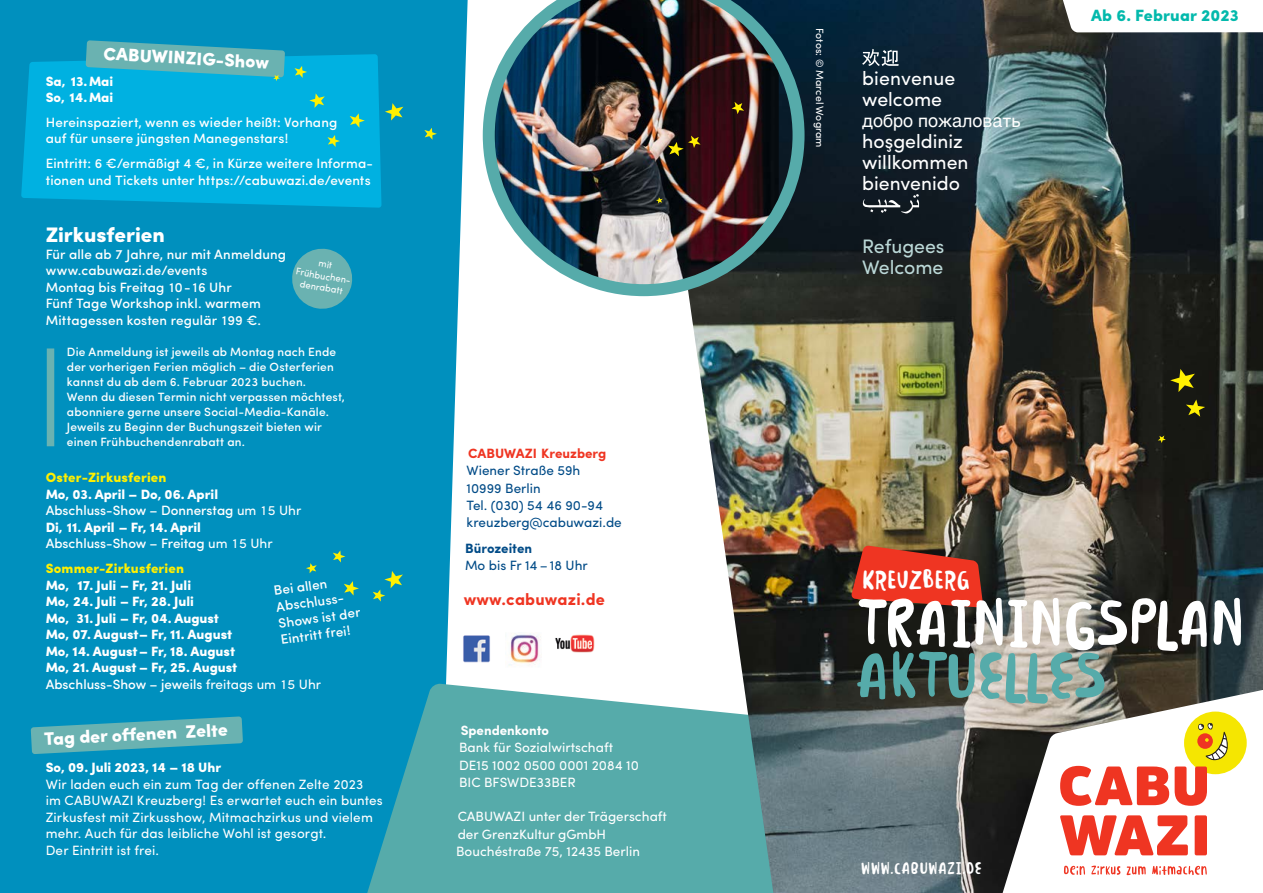
<style>
.page{position:relative;width:1263px;height:893px;background:#fff}
.page>*{position:absolute;margin:0;border:0;box-sizing:border-box;transform-origin:0 0}
.t1{font:40.65px "Pitter Script";letter-spacing:.005em;color:#fff}
.t2{font:27px "Pitter";letter-spacing:.025em;color:#fff}
.t3{font:900 21px "Sofia Pro";color:#fff}
.t4{font:19.5px/21px "Sofia Pro";color:#fff}
.t5{font:19.5px/21px "Sofia Pro";color:#bbd8d7}
.t6{font:900 18px "Sofia Pro";color:#fff}
.t7{font:18px "Helvetica";color:#fff}
.t8{font:700 16.5px "Sofia Pro";letter-spacing:.01em;color:#ef3522}
.t9{font:900 16.35px "Sofia Pro";letter-spacing:.01em;color:#03b9ac}
.t10{font:500 13.5px/16.5px "Sofia Pro";letter-spacing:.01em;color:#fff}
.t11{font:13.5px/16.5px "Sofia Pro";color:#fff}
.t12{font:900 13.5px/16.5px "Sofia Pro";color:#fff}
.t13{font:13.5px/17.2px "Sofia Pro";color:#004b87}
.t14{font:900 13.5px "Sofia Pro";letter-spacing:.01em;color:#fff001}
.t15{font:700 13.5px "Sofia Pro";color:#ef3522}
.t16{font:700 13.5px "Sofia Pro";color:#fff}
.t17{font:700 13.5px "Sofia Pro";color:#004b87}
.t18{font:500 12px/15px "Sofia Pro";letter-spacing:.015em;color:#fff}
.t19{font:10.5px "Sofia Pro";letter-spacing:-.005em;color:#fff}
.t20{font:9.75px/11.7px "Sofia Pro";color:#fff;text-align:center;scale:.96 1}
.s1{font-weight:900}
.s2{font-weight:400}
.s3{font-weight:500}
</style>
<div class="page">
<div style="left:0;top:0;width:468px;height:893px;background:#0090be"></div>
<svg style="left:341px;top:683px;width:306px;height:210px;background:#4ba8b0"></svg>
<img style="left:647px;top:0;width:616px;height:893px">
<div style="left:21px;top:54px;width:360px;height:154px;background:#00b1e1"></div>
<svg style="left:1186px;top:399px;width:19px;height:18px"></svg>
<svg style="left:1158px;top:435px;width:8px;height:8px"></svg>
<svg style="left:1170px;top:369px;width:25px;height:23px"></svg>
<svg style="left:862px;top:194px;width:57px;height:19px"></svg>
<svg style="left:862px;top:49px;width:37px;height:17px"></svg>
<svg style="left:1048px;top:0;width:215px;height:32px"></svg>
<svg style="left:851px;top:545px;width:390px;height:159px;background:#7a6e67"></svg>
<img style="left:483px;top:0;width:321px;height:296px">
<img style="left:461px;top:634px;width:29px;height:29px">
<img style="left:555px;top:635px;width:40px;height:18px">
<img style="left:509px;top:633px;width:31px;height:32px">
<svg style="left:668px;top:136px;width:33px;height:20px"></svg>
<svg style="left:656px;top:197px;width:7px;height:6px"></svg>
<svg style="left:732px;top:102px;width:12px;height:12px"></svg>
<div style="left:853px;top:230px;width:100px;height:52px;background:#1a1f1f"></div>
<svg style="left:997px;top:688px;width:266px;height:205px"></svg>
<div style="left:1184px;top:712px;width:63px;height:62px;background:#f5e601;border-radius:50%"></div>
<svg style="left:1197px;top:723px;width:31px;height:37px"></svg>
<svg style="left:1060px;top:766px;width:147px;height:40px"></svg>
<svg style="left:1060px;top:815px;width:147px;height:40px"></svg>
<svg style="left:1064px;top:866px;width:143px;height:9px"></svg>
<svg style="left:290px;top:246px;width:65px;height:65px;background:#46a6b5"></svg>
<svg style="left:31px;top:716px;width:212px;height:38px;background:#4aa7b4"></svg>
<svg style="left:309px;top:93px;width:16px;height:15px"></svg>
<svg style="left:294px;top:66px;width:13px;height:12px"></svg>
<svg style="left:86px;top:40px;width:199px;height:41px;background:#45adbc"></svg>
<svg style="left:327px;top:135px;width:13px;height:12px"></svg>
<svg style="left:385px;top:103px;width:18px;height:18px"></svg>
<svg style="left:350px;top:113px;width:15px;height:15px"></svg>
<svg style="left:424px;top:128px;width:13px;height:12px"></svg>
<div style="left:47px;top:348px;width:7px;height:98px;background:#6ab2b1"></div>
<svg style="left:306px;top:563px;width:11px;height:10px"></svg>
<svg style="left:333px;top:550px;width:12px;height:12px"></svg>
<svg style="left:344px;top:581px;width:15px;height:14px"></svg>
<svg style="left:373px;top:571px;width:30px;height:31px"></svg>
<h3 class="t6" style="left:104px;top:39px;width:168px;rotate:3deg">CABUWINZIG-Show</h3>
<p class="t12" style="left:46px;top:72px;width:69px">Sa, 13.Mai<br>So, 14.Mai</p>
<p class="t10" style="left:46px;top:113px;width:293px">Hereinspaziert, wenn es wieder heißt: Vorhang auf für unsere jüngsten Manegenstars!</p>
<p class="t10" style="left:46px;top:154px;width:329px">Eintritt: 6 €/ermäßigt 4 €, in Kürze weitere Informa&shy;tionen und Tickets unter https://cabuwazi.de/events</p>
<h3 class="t3" style="left:46px;top:218px;width:121px">Zirkusferien</h3>
<p class="t10" style="left:46px;top:245px;width:242px">Für alle ab 7 Jahre, nur mit Anmeldung www.cabuwazi.de/events<br>Montag bis Freitag 10-16 Uhr<br>Fünf Tage Workshop inkl. warmem<br>Mittagessen kosten regulär 199 €.</p>
<p class="t18" style="left:67px;top:344px;width:280px">Die Anmeldung ist jeweils ab Montag nach Ende der vorherigen Ferien möglich – die Osterferien kannst du ab dem 6. Februar 2023 buchen.<br>Wenn du diesen Termin nicht verpassen möchtest, abonniere gerne unsere Social-Media-Kanäle.<br>Jeweils zu Beginn der Buchungszeit bieten wir einen Frühbuchendenrabatt an.</p>
<p class="t14" style="left:46px;top:467px;width:122px">Oster-Zirkusferien</p>
<p class="t10" style="left:46px;top:485px;width:257px"><span class="s1">Mo, 03. April – Do, 06. April<br></span>Abschluss-Show – Donnerstag <span class="s2">um 15 Uhr<br></span><span class="s1">Di, 11. April – Fr, 14. April<br></span>Abschluss-Show – Freitag <span class="s2">um 15 Uhr</span></p>
<p class="t14" style="left:46px;top:558px;width:140px">Sommer-Zirkusferien</p>
<p class="t12" style="left:46px;top:576px;width:277px">Mo, 17. Juli – Fr, 21. Juli<br>Mo, 24. Juli – Fr, 28. Juli<br>Mo, 31. Juli – Fr, 04. August<br>Mo, 07. August– Fr, 11. August<br>Mo, 14. August– Fr, 18. August<br>Mo, 21. August – Fr, 25. August<br><span class="s3">Abschluss-Show – jeweils</span> <span class="s2">freitags um 15 Uhr</span></p>
<p class="t20" style="left:299px;top:253px;width:59px;rotate:10deg">mit<br>Frühbuchen&shy;denrabatt</p>
<p class="t10" style="left:273px;top:582px;width:84px;rotate:-8deg">Bei allen<br>Abschluss-<br>Shows ist der<br>Eintritt frei!</p>
<h3 class="t6" style="left:43px;top:725px;width:185px;rotate:-3deg">Tag der off enen Zelte</h3>
<p class="t12" style="left:46px;top:758px;width:177px">So, 09. Juli 2023, 14 – 18 Uhr</p>
<p class="t11" style="left:46px;top:775px;width:339px">Wir laden euch ein zum Tag der offenen Zelte 2023<br>im CABUWAZI Kreuzberg! Es erwartet euch ein buntes Zirkusfest mit Zirkusshow, Mitmachzirkus und vielem mehr. Auch für das leibliche Wohl ist gesorgt.<br>Der Eintritt ist frei.</p>
<p class="t15" style="left:468px;top:443px;width:140px">CABUWAZI Kreuzberg</p>
<p class="t13" style="left:467px;top:461px;width:157px">Wiener Straße 59h<br>10999 Berlin<br>Tel. (030) 54 46 90-94 kreuzberg@cabuwazi.de</p>
<p class="t17" style="left:465px;top:538px;width:69px">Bürozeiten</p>
<p class="t13" style="left:465px;top:556px;width:124px">Mo bis Fr 14 – 18 Uhr</p>
<p class="t8" style="left:464px;top:586px;width:143px">www.cabuwazi.de</p>
<p class="t16" style="left:461px;top:720px;width:90px">Spendenkonto</p>
<p class="t11" style="left:459px;top:738px;width:181px;line-height:17.2px">Bank für Sozialwirtschaft<br>DE15 1002 0500 0001 2084 10<br>BIC BFSWDE33BER</p>
<p class="t11" style="left:456px;top:807px;width:212px;line-height:17.2px">CABUWAZI unter der Trägerschaft der GrenzKultur gGmbH<br>Bouchéstraße 75, 12435 Berlin</p>
<p class="t19" style="left:827px;top:28px;width:121px;rotate:90deg">Fotos: © Marcel Wogram</p>
<h3 class="t4" style="left:862px;top:66px;width:95px">bienvenue welcome</h3>
<h3 class="t7" style="left:862px;top:106px;width:160px">добро пожаловать</h3>
<h3 class="t4" style="left:862px;top:129px;width:108px">hoşgeldiniz willkommen bienvenido</h3>
<h3 class="t5" style="left:862px;top:234px;width:84px">Refugees<br>Welcome</h3>
<p class="t9" style="left:1091px;top:3px;width:149px">Ab 6. Februar 2023</p>
<h1 class="t1" style="left:863px;top:564px;width:109px">KREUZBERG</h1>
<h2 class="t2" style="left:862px;top:852px;width:122px">WWW.cABUWAZI.DE</h2>
</div>
